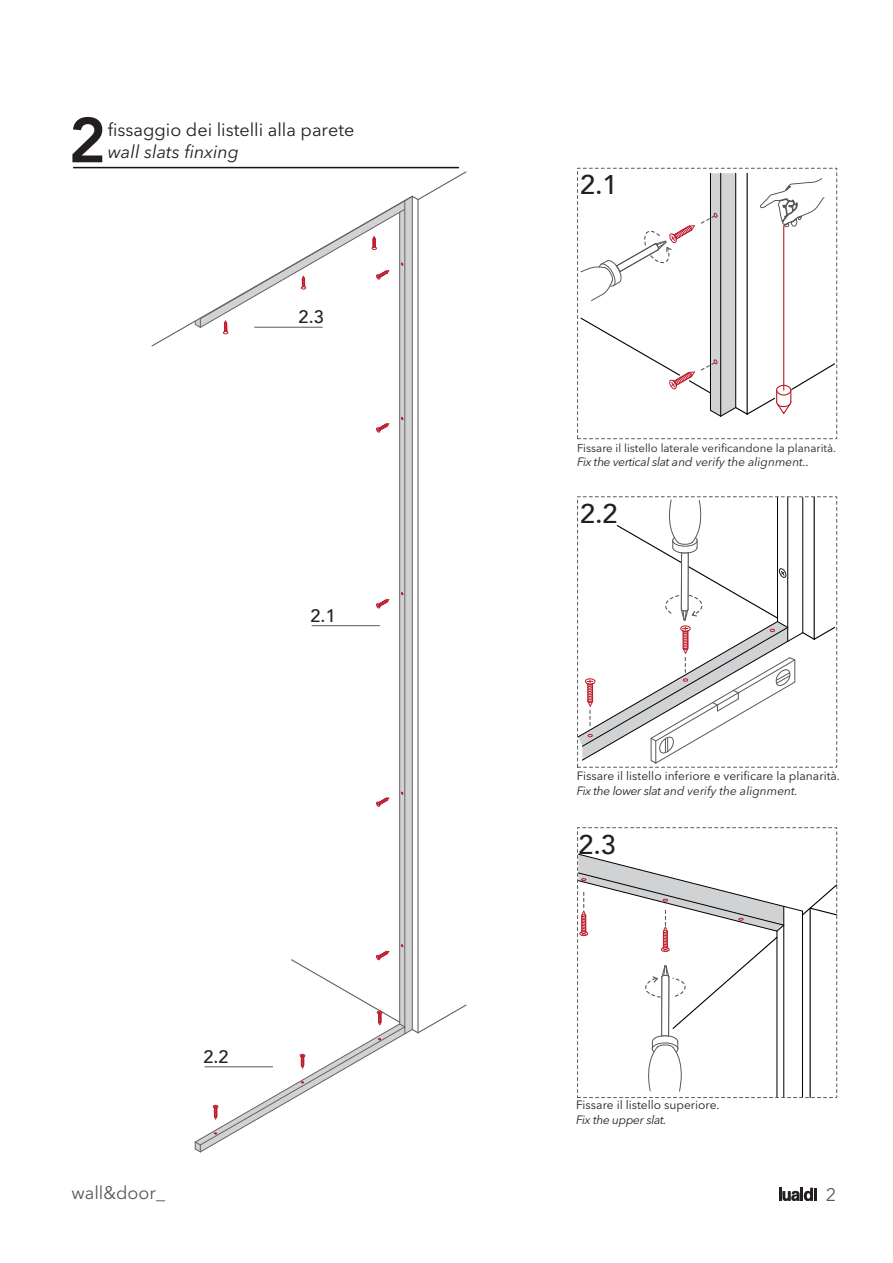
<style>
.page{position:relative;width:893px;height:1263px;background:#fff}
.page>*{position:absolute;margin:0;border:0;box-sizing:border-box;transform-origin:0 0}
.t1{font:800 63px "Avenir";color:#231f20}
.t2{font:500 27px "Avenir";color:#231f20}
.t3{font:18px "Avenir Next LT Pro";color:#231f20}
.t4{font:italic 18px "Avenir Next LT Pro";color:#231f20}
.t5{font:18px "Avenir Next LT Pro";color:#57585a}
.t6{font:500 18px "Avenir";color:#231f20}
.t7{font:italic 12px "Avenir Next LT Pro";color:#231f20}
.t8{font:12px "Avenir Next LT Pro";color:#231f20}
.t9{font:italic 12px "Avenir Next LT Pro";letter-spacing:-.025em;color:#231f20}
.t10{font:11.4px "Avenir Next LT Pro";color:#231f20}
</style>
<div class="page">
<div style="left:577px;top:168px;width:260px;height:271px;border:1px dashed #57585a"></div>
<hr style="left:74px;top:167px;width:384px;height:1px;background:#181210">
<hr style="left:814px;top:497px;width:1px;height:142px;background:#000">
<svg style="left:151px;top:171px;width:316px;height:982px"></svg>
<svg style="left:580px;top:173px;width:256px;height:244px"></svg>
<svg style="left:577px;top:499px;width:261px;height:702px"></svg>
<h1 class="t1" style="left:69px;top:83px;width:39px">2</h1>
<h3 class="t3" style="left:108px;top:119px;width:248px">fissaggio dei listelli alla parete</h3>
<h3 class="t4" style="left:108px;top:141px;width:133px">wall slats finxing</h3>
<h3 class="t6" style="left:299px;top:302px;width:27px">2.3</h3>
<h3 class="t6" style="left:311px;top:600px;width:27px">2.1</h3>
<h3 class="t6" style="left:204px;top:1041px;width:27px">2.2</h3>
<h2 class="t2" style="left:580px;top:161px;width:39px">2.1</h2>
<p class="t10" style="left:577px;top:441px;width:261px">Fissare il listello laterale verificandone la planarità.</p>
<p class="t7" style="left:577px;top:455px;width:234px">Fix the vertical slat and verify the alignment..</p>
<h2 class="t2" style="left:580px;top:490px;width:39px">2.2</h2>
<p class="t8" style="left:577px;top:769px;width:265px">Fissare il listello inferiore e verificare la planarità.</p>
<p class="t7" style="left:577px;top:783px;width:223px">Fix the lower slat and verify the alignment.</p>
<h2 class="t2" style="left:578px;top:821px;width:39px">2.3</h2>
<p class="t8" style="left:576px;top:1098px;width:145px">Fissare il listello superiore.</p>
<p class="t9" style="left:576px;top:1112px;width:92px">Fix the upper slat.</p>
<h3 class="t5" style="left:71px;top:1182px;width:95px">wall&amp;door_</h3>
<h3 class="t5" style="left:826px;top:1184px;width:12px">2</h3>
</div>
